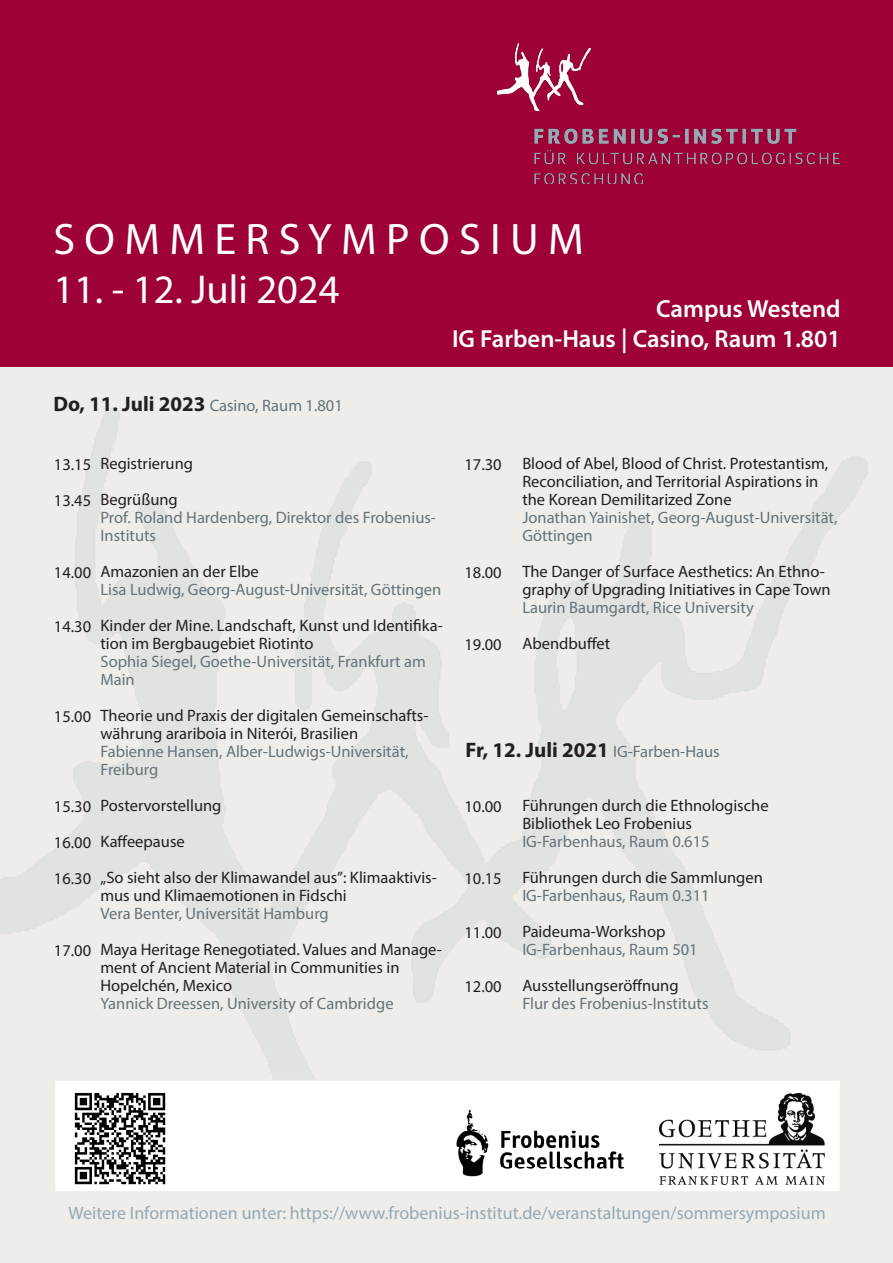
<style>
.page{position:relative;width:893px;height:1263px;background:#fff}
.page>*{position:absolute;margin:0;border:0;box-sizing:border-box;transform-origin:0 0}
.t1{font:44.25px "Myriad Pro";color:#fff}
.t2{font:40.5px "Myriad Pro";color:#fff}
.t3{font:600 24.75px/29.7px "Myriad Pro";color:#fff;text-align:right}
.t4{font:700 21px "Myriad Pro";color:#231f20}
.t5{font:18px "Myriad Pro";color:#95a9b4}
.t6{font:16.5px/18px "Myriad Pro";color:#231f20}
.t7{font:16.5px/18px "Myriad Pro";color:#64737b}
.s1{font-weight:700;font-size:21px;color:#231f20}
.s2{color:#231f20}
.s3{font-weight:400;font-size:16.5px;color:#64737b}
</style>
<div class="page">
<div style="left:0;top:0;width:893px;height:368px;background:#9d0138"></div>
<div style="left:0;top:368px;width:893px;height:895px;background:linear-gradient(to right,#eaeae7,#ecece8)"></div>
<img style="left:497px;top:44px;width:342px;height:140px">
<div style="left:54px;top:1080px;width:786px;height:112px;background:#fff;border:1px solid #eeede9"></div>
<img style="left:456px;top:1110px;width:168px;height:67px">
<img style="left:660px;top:1094px;width:165px;height:90px">
<img style="left:74px;top:1092px;width:92px;height:93px">
<p class="t1" style="left:53px;top:212px;width:532px">S O M M E R S Y M P O S I U M</p>
<p class="t2" style="left:53px;top:264px;width:288px">11. - 12. Juli 2024</p>
<p class="t3" style="left:452px;top:293px;width:390px">Campus Westend<br>IG Farben-Haus | Casino, Raum 1.801</p>
<p class="t7" style="left:53px;top:396px;width:291px"><span class="s1">Do, 11. Juli 2023</span> Casino, Raum 1.801</p>
<p class="t6" style="left:54px;top:455px;width:39px">13.15</p>
<p class="t6" style="left:54px;top:491px;width:39px">13.45</p>
<p class="t6" style="left:54px;top:563px;width:39px">14.00</p>
<p class="t6" style="left:54px;top:617px;width:39px">14.30</p>
<p class="t6" style="left:54px;top:707px;width:39px">15.00</p>
<p class="t6" style="left:54px;top:797px;width:39px">15.30</p>
<p class="t6" style="left:54px;top:833px;width:39px">16.00</p>
<p class="t6" style="left:54px;top:869px;width:39px">16.30</p>
<p class="t6" style="left:54px;top:941px;width:39px">17.00</p>
<p class="t6" style="left:100px;top:454px;width:94px">Registrierung</p>
<p class="t7" style="left:100px;top:490px;width:337px"><span class="s2">Begrüßung<br></span>Prof. Roland Hardenberg, Direktor des Frobenius-<br>Instituts</p>
<p class="t7" style="left:100px;top:562px;width:342px"><span class="s2">Amazonien an der Elbe<br></span>Lisa Ludwig, Georg-August-Universität, Göttingen</p>
<p class="t6" style="left:100px;top:616px;width:344px">Kinder der Mine. Landschaft, Kunst und Identifika&shy;tion im Bergbaugebiet Riotinto</p>
<p class="t7" style="left:100px;top:652px;width:327px">Sophia Siegel, Goethe-Universität, Frankfurt am<br>Main</p>
<p class="t6" style="left:100px;top:706px;width:330px">Theorie und Praxis der digitalen Gemeinschafts&shy;währung arariboia in Niterói, Brasilien</p>
<p class="t7" style="left:100px;top:742px;width:310px">Fabienne Hansen, Alber-Ludwigs-Universität,</p>
<p class="t7" style="left:100px;top:760px;width:59px">Freiburg</p>
<p class="t6" style="left:100px;top:796px;width:123px">Postervorstellung</p>
<p class="t6" style="left:100px;top:832px;width:86px">Kaffeepause</p>
<p class="t6" style="left:100px;top:868px;width:338px">„So sieht also der Klimawandel aus”: Klimaaktivis&shy;mus und Klimaemotionen in Fidschi</p>
<p class="t7" style="left:100px;top:904px;width:230px">Vera Benter, Universität Hamburg</p>
<p class="t6" style="left:100px;top:940px;width:343px">Maya Heritage Renegotiated. Values and Manage&shy;ment of Ancient Material in Communities in</p>
<p class="t6" style="left:100px;top:976px;width:133px">Hopelchén, Mexico</p>
<p class="t7" style="left:100px;top:994px;width:295px">Yannick Dreessen, University of Cambridge</p>
<p class="t6" style="left:464px;top:455px;width:39px">17.30</p>
<p class="t6" style="left:464px;top:563px;width:39px">18.00</p>
<p class="t6" style="left:464px;top:635px;width:39px">19.00</p>
<p class="t6" style="left:522px;top:454px;width:308px">Blood of Abel, Blood of Christ. Protestantism,<br>Reconciliation, and Territorial Aspirations in the Korean Demilitarized Zone</p>
<p class="t7" style="left:522px;top:508px;width:317px">Jonathan Yainishet, Georg-August-Universität,<br>Göttingen</p>
<p class="t6" style="left:522px;top:562px;width:310px">The Danger of Surface Aesthetics: An Ethno&shy;graphy of Upgrading Initiatives in Cape Town</p>
<p class="t7" style="left:522px;top:598px;width:233px">Laurin Baumgardt, Rice University</p>
<p class="t6" style="left:522px;top:634px;width:89px">Abendbuffet</p>
<p class="t4" style="left:466px;top:736px;width:256px">Fr, 12. Juli 2021 <span class="s3">IG-Farben-Haus</span></p>
<p class="t6" style="left:464px;top:797px;width:39px">10.00</p>
<p class="t6" style="left:464px;top:869px;width:39px">10.15</p>
<p class="t6" style="left:464px;top:923px;width:39px">11.00</p>
<p class="t6" style="left:464px;top:977px;width:39px">12.00</p>
<p class="t6" style="left:522px;top:796px;width:248px">Führungen durch die Ethnologische</p>
<p class="t6" style="left:522px;top:814px;width:171px">Bibliothek Leo Frobenius</p>
<p class="t7" style="left:522px;top:832px;width:189px">IG-Farbenhaus, Raum 0.615</p>
<p class="t6" style="left:522px;top:868px;width:242px">Führungen durch die Sammlungen</p>
<p class="t7" style="left:522px;top:886px;width:189px">IG-Farbenhaus, Raum 0.311</p>
<p class="t6" style="left:522px;top:922px;width:145px">Paideuma-Workshop</p>
<p class="t7" style="left:522px;top:940px;width:177px">IG-Farbenhaus, Raum 501</p>
<p class="t6" style="left:522px;top:976px;width:158px">Ausstellungseröffnung</p>
<p class="t7" style="left:522px;top:994px;width:188px">Flur des Frobenius-Instituts</p>
<p class="t5" style="left:69px;top:1202px;width:759px">Weitere Informationen unter: https://www.frobenius-institut.de/veranstaltungen/sommersymposium</p>
</div>
